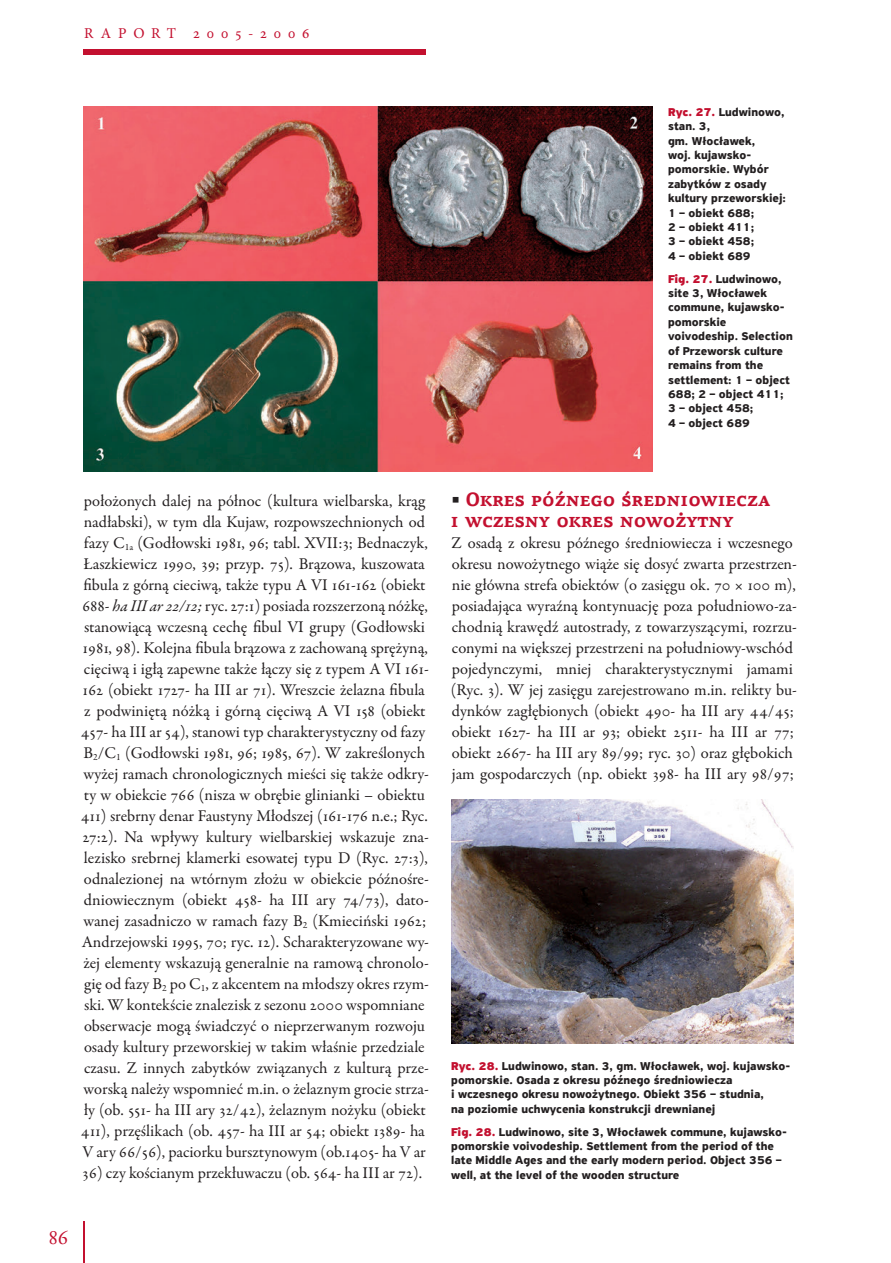
<style>
.page{position:relative;width:891px;height:1263px;background:#fff}
.page>*{position:absolute;margin:0;border:0;box-sizing:border-box;transform-origin:0 0}
.t1{font:21px "Adobe Garamond Pro";color:#c3102f}
.t2{font:700 19.5px/21px "PF Agora Serif Pro";color:#c3102f}
.t3{font:16.5px/21px "Garamond Premr Pro";color:#231f20}
.t4{font:15px "Minion Pro";letter-spacing:.45em;color:#c3102f}
.t5{font:700 12px/14.4px "PF Highway Sans Pro";color:#231f20}
.s1{font-weight:900;color:#c3102f}
.s2{font-style:italic}
.s3{font-family:"Adobe Garamond Pro"}
</style>
<div class="page">
<div style="left:83px;top:50px;width:343px;height:5px;background:#c3102f"></div>
<hr style="left:83px;top:1221px;width:1px;height:42px;background:#c3102f">
<img style="left:83px;top:107px;width:569px;height:364px">
<img style="left:451px;top:799px;width:342px;height:244px">
<p class="t4" style="left:84px;top:24px;width:227px">RAPORT 2005-2006</p>
<p class="t5" style="left:668px;top:105px;width:119px"><span class="s1">Ryc. 27.</span> Ludwinowo, stan. 3,<br>gm. Włocławek,<br>woj. kujawsko&shy;pomorskie. Wybór zabytków z osady kultury przeworskiej:<br>1 – obiekt 688;<br>2 – obiekt 411;<br>3 – obiekt 458;<br>4 – obiekt 689</p>
<p class="t5" style="left:668px;top:272px;width:126px"><span class="s1">Fig. 27.</span> Ludwinowo, site 3, Włocławek commune, kujawsko&shy;pomorskie voivodeship. Selection of Przeworsk culture remains from the settlement: 1 – object<br>688; 2 – object 411;<br>3 – object 458;<br>4 – object 689</p>
<p class="t3" style="left:81px;top:490px;width:350px">położonych dalej na północ (kultura wielbarska, krąg nadłabski), w tym dla Kujaw, rozpowszechnionych od fazy C<sub>1a</sub> (Godłowski 1981, 96; tabl. XVII:3; Bednaczyk, Łaszkiewicz 1990, 39; przyp. 75). Brązowa, kuszowata fibula z górną cieciwą, także typu A VI 161-162 (obiekt 688- <span class="s2">ha III ar 22/12;</span> ryc. 27:1) posiada rozszerzoną nóżkę, stanowiącą wczesną cechę fibul VI grupy (Godłowski 1981, 98). Kolejna fibula brązowa z zachowaną sprężyną, cięciwą i igłą zapewne także łączy się z typem A VI 161- 162 (obiekt 1727- ha III ar 71). Wreszcie żelazna fibula z podwiniętą nóżką i górną cięciwą A VI 158 (obiekt 457- ha III ar 54), stanowi typ charakterystyczny od fazy B<sub>2</sub>/C<sub>1</sub> (Godłowski 1981, 96; 1985, 67). W zakreślonych wyżej ramach chronologicznych mieści się także odkry&shy;ty w obiekcie 766 (nisza w obrębie glinianki – obiektu 411) srebrny denar Faustyny Młodszej (161-176 n.e.; Ryc.<br>27:2). Na wpływy kultury wielbarskiej wskazuje zna&shy;lezisko srebrnej klamerki esowatej typu D (Ryc. 27:3), odnalezionej na wtórnym złożu w obiekcie późnośre&shy;dniowiecznym (obiekt 458- ha III ary 74/73), dato&shy;wanej zasadniczo w ramach fazy B<sub>2</sub> (Kmieciński 1962; Andrzejowski 1995, 70; ryc. 12). Scharakteryzowane wy&shy;żej elementy wskazują generalnie na ramową chronolo&shy;gię od fazy B<sub>2</sub> po C<sub>1</sub>, z akcentem na młodszy okres rzym&shy;ski. W kontekście znalezisk z sezonu 2000 wspomniane obserwacje mogą świadczyć o nieprzerwanym rozwoju osady kultury przeworskiej w takim właśnie przedziale czasu. Z innych zabytków związanych z kulturą prze&shy;worską należy wspomnieć m.in. o żelaznym grocie strza&shy;ły (ob. 551- ha III ary 32/42), żelaznym nożyku (obiekt 411), przęślikach (ob. 457- ha III ar 54; obiekt 1389- ha V ary 66/56), paciorku bursztynowym (ob.1405- ha V ar</p>
<p class="t3" style="left:83px;top:1162px;width:341px">36) czy kościanym przekłuwaczu (ob. 564- ha III ar 72).</p>
<p class="t1" style="left:49px;top:1224px;width:21px">86</p>
<p class="t2" style="left:451px;top:489px;width:321px"><sup>■</sup> Okres późnego średniowiecza i wczesny okres nowożytny</p>
<p class="t3" style="left:451px;top:532px;width:347px">Z osadą z okresu późnego średniowiecza i wczesnego okresu nowożytnego wiąże się dosyć zwarta przestrzen&shy;nie główna strefa obiektów (o zasięgu ok. 70 <span class="s3">×</span> 100 m), posiadająca wyraźną kontynuację poza południowo-za&shy;chodnią krawędź autostrady, z towarzyszącymi, rozrzu&shy;conymi na większej przestrzeni na południowy-wschód pojedynczymi, mniej charakterystycznymi jamami (Ryc. 3). W jej zasięgu zarejestrowano m.in. relikty bu&shy;dynków zagłębionych (obiekt 490- ha III ary 44/45; obiekt 1627- ha III ar 93; obiekt 2511- ha III ar 77; obiekt 2667- ha III ary 89/99; ryc. 30) oraz głębokich jam gospodarczych (np. obiekt 398- ha III ary 98/97;</p>
<p class="t5" style="left:451px;top:1058px;width:341px"><span class="s1">Ryc. 28.</span> Ludwinowo, stan. 3, gm. Włocławek, woj. kujawsko&shy;pomorskie. Osada z okresu późnego średniowiecza<br>i wczesnego okresu nowożytnego. Obiekt 356 – studnia,<br>na poziomie uchwycenia konstrukcji drewnianej</p>
<p class="t5" style="left:451px;top:1124px;width:337px"><span class="s1">Fig. 28.</span> Ludwinowo, site 3, Włocławek commune, kujawsko&shy;pomorskie voivodeship. Settlement from the period of the late Middle Ages and the early modern period. Object 356 – well, at the level of the wooden structure</p>
</div>
